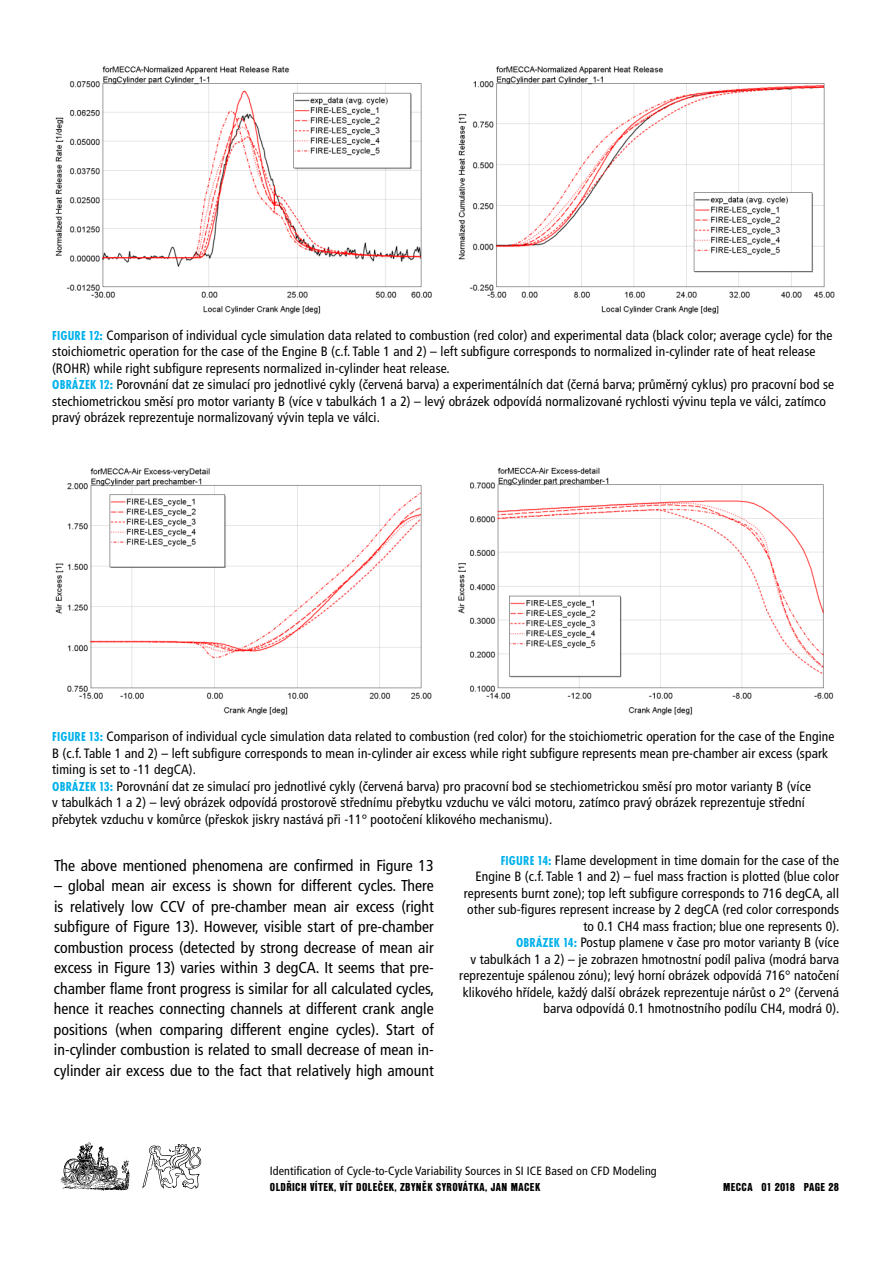
<style>
.page{position:relative;width:893px;height:1263px;background:#fff}
.page>*{position:absolute;margin:0;border:0;box-sizing:border-box;transform-origin:0 0}
.t1{font:condensed 15.75px/20.5px "Frutiger CE";color:#000;text-align:justify}
.t2{font:condensed 13.5px/16.5px "Frutiger CE";letter-spacing:.01em;color:#000}
.t3{font:condensed 12px "Frutiger CE";letter-spacing:.01em;color:#000}
.t4{font:12px "Nimbus Sans DOT Blac Cond";letter-spacing:.03em;color:#000}
.s1{font-family:"Futura TOT";font-weight:700;color:#00b1eb}
</style>
<div class="page">
<img style="left:60px;top:1142px;width:70px;height:49px">
<svg style="left:142px;top:1144px;width:59px;height:45px"></svg>
<img style="left:55px;top:468px;width:377px;height:247px">
<img style="left:458px;top:467px;width:376px;height:248px">
<img style="left:55px;top:66px;width:377px;height:248px">
<img style="left:458px;top:66px;width:377px;height:248px">
<p class="t2" style="left:52px;top:327px;width:784px"><span class="s1">FIGURE 12:</span> Comparison of individual cycle simulation data related to combustion (red color) and experimental data (black color; average cycle) for the stoichiometric operation for the case of the Engine B (c.f. Table 1 and 2) – left subfigure corresponds to normalized in-cylinder rate of heat release (ROHR) while right subfigure represents normalized in-cylinder heat release.<br><span class="s1">OBRÁZEK 12:</span> Porovnání dat ze simulací pro jednotlivé cykly (červená barva) a experimentálních dat (černá barva; průměrný cyklus) pro pracovní bod se stechiometrickou směsí pro motor varianty B (více v tabulkách 1 a 2) – levý obrázek odpovídá normalizované rychlosti vývinu tepla ve válci, zatímco pravý obrázek reprezentuje normalizovaný vývin tepla ve válci.</p>
<p class="t2" style="left:52px;top:729px;width:784px"><span class="s1">FIGURE 13:</span> Comparison of individual cycle simulation data related to combustion (red color) for the stoichiometric operation for the case of the Engine B (c.f. Table 1 and 2) – left subfigure corresponds to mean in-cylinder air excess while right subfigure represents mean pre-chamber air excess (spark timing is set to -11 degCA).<br><span class="s1">OBRÁZEK 13:</span> Porovnání dat ze simulací pro jednotlivé cykly (červená barva) pro pracovní bod se stechiometrickou směsí pro motor varianty B (více<br>v tabulkách 1 a 2) – levý obrázek odpovídá prostorově střednímu přebytku vzduchu ve válci motoru, zatímco pravý obrázek reprezentuje střední přebytek vzduchu v komůrce (přeskok jiskry nastává při -11° pootočení klikového mechanismu).</p>
<p class="t1" style="left:54px;top:855px;width:381px">The above mentioned phenomena are confirmed in Figure 13</p>
<p class="t1" style="left:54px;top:876px;width:382px">– global mean air excess is shown for different cycles. There is relatively low CCV of pre-chamber mean air excess (right subfigure of Figure 13). However, visible start of pre-chamber combustion process (detected by strong decrease of mean air excess in Figure 13) varies within 3 degCA. It seems that pre&shy;chamber flame front progress is similar for all calculated cycles, hence it reaches connecting channels at different crank angle positions (when comparing different engine cycles). Start of in-cylinder combustion is related to small decrease of mean in&shy;cylinder air excess due to the fact that relatively high amount</p>
<p class="t2" style="left:459px;top:852px;width:382px;text-align:right"><span class="s1">FIGURE 14:</span> Flame development in time domain for the case of the<br>Engine B (c.f. Table 1 and 2) – fuel mass fraction is plotted (blue color represents burnt zone); top left subfigure corresponds to 716 degCA, all other sub-figures represent increase by 2 degCA (red color corresponds to 0.1 CH4 mass fraction; blue one represents 0).<br><span class="s1">OBRÁZEK 14:</span> Postup plamene v čase pro motor varianty B (více<br>v tabulkách 1 a 2) – je zobrazen hmotnostní podíl paliva (modrá barva reprezentuje spálenou zónu); levý horní obrázek odpovídá 716° natočení klikového hřídele, každý další obrázek reprezentuje nárůst o 2° (červená barva odpovídá 0.1 hmotnostního podílu CH4, modrá 0).</p>
<p class="t3" style="left:270px;top:1164px;width:388px">Identification of Cycle-to-Cycle Variability Sources in SI ICE Based on CFD Modeling</p>
<p class="t4" style="left:270px;top:1180px;width:93px">OLDŘICH VÍTEK, VÍT DOLEČEK</p>
<p class="t4" style="left:394px;top:1180px;width:54px">, ZBYNĚK SYROV</p>
<p class="t4" style="left:463px;top:1180px;width:62px">ÁTKA, JAN MACEK</p>
<p class="t4" style="left:723px;top:1180px;width:117px">MECCA 01 2018 PAGE 28</p>
</div>
